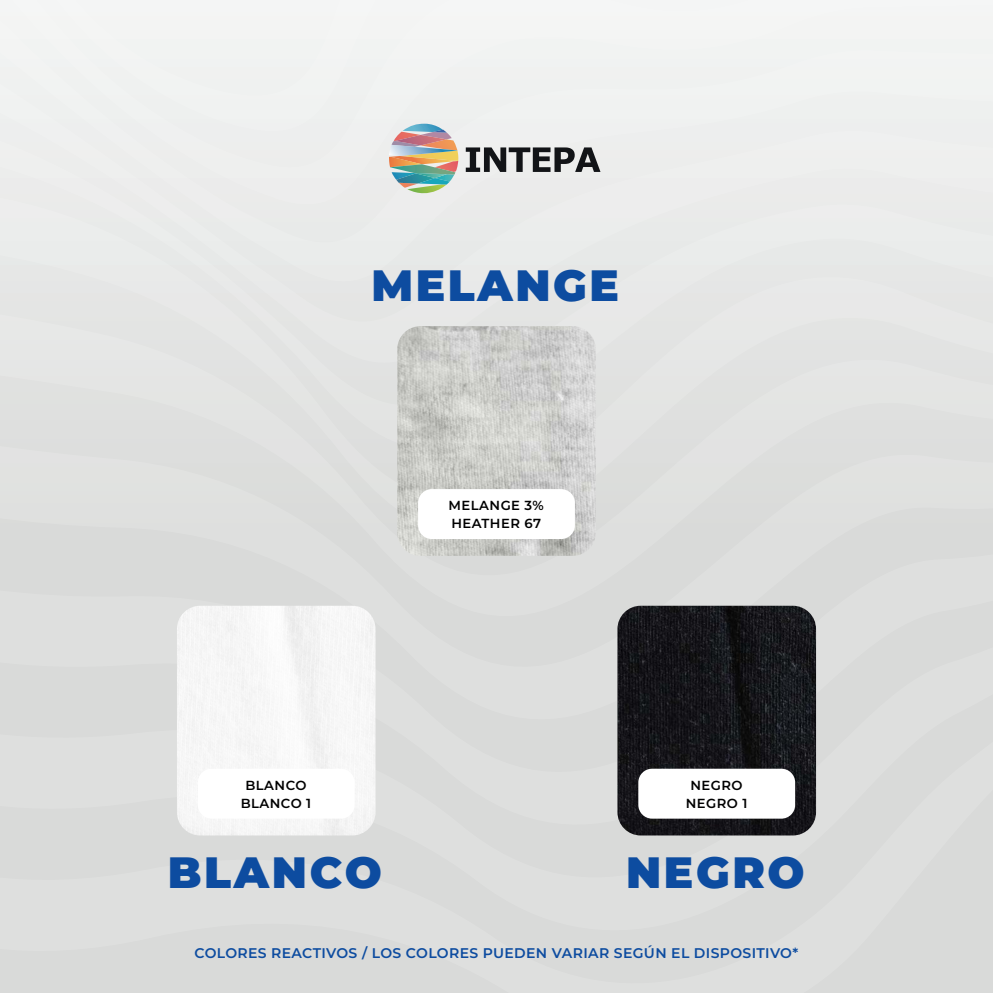
<style>
.page{position:relative;width:993px;height:993px;background:#fff}
.page>*{position:absolute;margin:0;border:0;box-sizing:border-box;transform-origin:0 0}
.t1{font:900 43.75px "Montserrat";letter-spacing:.06em;color:#0d4ca0}
.t2{font:600 14px "Montserrat";letter-spacing:.025em;color:#0d4ca0}
.t3{font:600 13.12px/17.8px "Montserrat";letter-spacing:.035em;color:#000001;text-align:center}
</style>
<div class="page">
<div style="left:0;top:977px;width:992px;height:15px;background:#d9dad9"></div>
<div style="left:0;top:888px;width:992px;height:89px;background:#d9dad9"></div>
<div style="left:0;top:799px;width:992px;height:89px;background:#d9dad9"></div>
<div style="left:0;top:713px;width:992px;height:86px;background:#dedfde"></div>
<div style="left:0;top:699px;width:992px;height:14px;background:#d9dad9"></div>
<div style="left:0;top:483px;width:992px;height:216px;background:#dedfde"></div>
<div style="left:0;top:404px;width:992px;height:79px;background:#dfe0df"></div>
<div style="left:0;top:320px;width:992px;height:84px;background:#e4e5e3"></div>
<div style="left:0;top:233px;width:992px;height:87px;background:#e8e8e8"></div>
<div style="left:0;top:142px;width:992px;height:91px;background:#ecedec"></div>
<div style="left:0;top:0;width:992px;height:142px;background:#f1f3f2"></div>
<svg style="left:465px;top:147px;width:135px;height:25px;background:#797a7b"></svg>
<img style="left:389px;top:124px;width:69px;height:77px">
<img style="left:397px;top:326px;width:198px;height:229px">
<div style="left:418px;top:489px;width:156px;height:50px;background:#fff;border-radius:14px"></div>
<img style="left:617px;top:605px;width:198px;height:230px">
<div style="left:638px;top:768px;width:156px;height:50px;background:#fff;border-radius:14px"></div>
<div style="left:177px;top:605px;width:198px;height:230px;background:#f6f6f6"></div>
<div style="left:198px;top:768px;width:156px;height:50px;background:#fff;border-radius:14px"></div>
<h1 class="t1" style="left:371px;top:256px;width:249px">MELANGE</h1>
<p class="t3" style="left:240px;top:776px;width:72px">BLANCO<br>BLANCO 1</p>
<p class="t3" style="left:448px;top:496px;width:97px;text-align:left">MELANGE 3%<br>HEATHER 67</p>
<p class="t3" style="left:685px;top:776px;width:63px">NEGRO<br>NEGRO 1</p>
<h1 class="t1" style="left:168px;top:842px;width:216px">BLANCO</h1>
<h1 class="t1" style="left:626px;top:842px;width:180px">NEGRO</h1>
<p class="t2" style="left:194px;top:942px;width:605px">COLORES REACTIVOS / LOS COLORES PUEDEN VARIAR SEGÚN EL DISPOSITIVO*</p>
</div>
